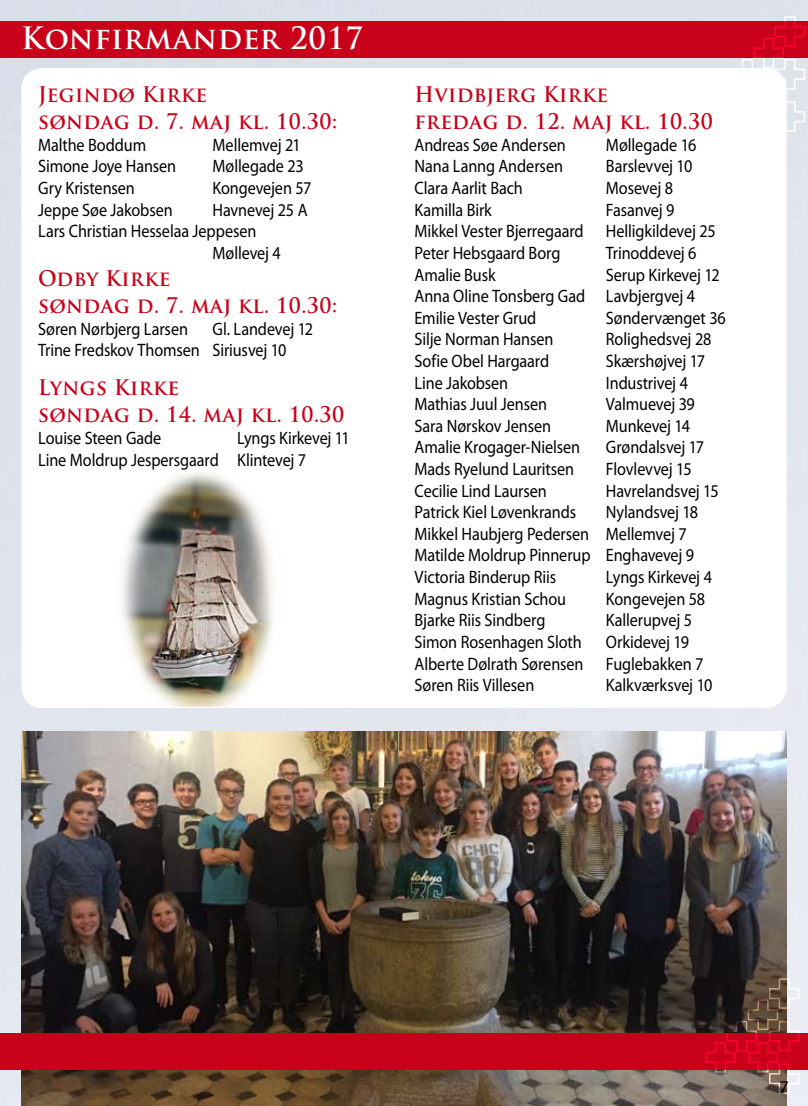
<style>
.page{position:relative;width:808px;height:1106px;background:#e1e5ed}
.page>*{position:absolute;margin:0;border:0;box-sizing:border-box;transform-origin:0 0}
.t1{font:700 30px "Trajan Pro";letter-spacing:.025em;color:#fff}
.t2{font:700 21px/27px "Trajan Pro";letter-spacing:.025em;color:#c90019;scale:.96 1}
.t3{font:18px/21.6px "Myriad Pro";letter-spacing:-.01em;color:#000;scale:.9 1}
.t4{font:18px "Myriad Pro";letter-spacing:-.01em;color:#000}
</style>
<div class="page">
<img style="left:21px;top:731px;width:766px;height:375px">
<div style="left:0;top:1033px;width:808px;height:36px;background:#c90019"></div>
<svg style="left:704px;top:977px;width:96px;height:117px"></svg>
<div style="left:0;top:22px;width:808px;height:36px;background:#c90019"></div>
<svg style="left:710px;top:16px;width:96px;height:117px"></svg>
<div style="left:21px;top:68px;width:766px;height:640px;background:#fff;border-radius:21px"></div>
<img style="left:122px;top:472px;width:151px;height:234px">
<h1 class="t1" style="left:21px;top:20px;width:343px">Konfirmander 2017</h1>
<p class="t2" style="left:38px;top:81px;width:313px">Jegindø Kirke<br>søndag d. 7. maj kl. 10.30:</p>
<p class="t3" style="left:38px;top:134px;width:121px">Malthe Boddum</p>
<p class="t3" style="left:213px;top:134px;width:99px">Mellemvej 21</p>
<p class="t3" style="left:38px;top:155px;width:155px">Simone Joye Hansen</p>
<p class="t3" style="left:213px;top:155px;width:103px">Møllegade 23</p>
<p class="t3" style="left:38px;top:177px;width:109px">Gry Kristensen</p>
<p class="t3" style="left:213px;top:177px;width:111px">Kongevejen 57</p>
<p class="t3" style="left:38px;top:198px;width:151px">Jeppe Søe Jakobsen</p>
<p class="t3" style="left:213px;top:198px;width:107px">Havnevej 25 A</p>
<p class="t3" style="left:38px;top:220px;width:244px">Lars Christian Hesselaa Jeppesen</p>
<p class="t3" style="left:213px;top:242px;width:77px">Møllevej 4</p>
<p class="t2" style="left:38px;top:265px;width:313px">Odby Kirke<br>søndag d. 7. maj kl. 10.30:</p>
<p class="t3" style="left:38px;top:317px;width:168px">Søren Nørbjerg Larsen</p>
<p class="t3" style="left:38px;top:317px;width:307px;text-indent:174px">Gl. Landevej 12<br>Trine Fredskov Thomsen Siriusvej 10</p>
<p class="t2" style="left:38px;top:374px;width:320px">Lyngs Kirke<br>søndag d. 14. maj kl. 10.30</p>
<p class="t3" style="left:38px;top:427px;width:138px">Louise Steen Gade</p>
<p class="t3" style="left:38px;top:427px;width:348px;text-indent:199px">Lyngs Kirkevej 11<br>Line Moldrup Jespersgaard Klintevej 7</p>
<p class="t2" style="left:415px;top:81px;width:312px">Hvidbjerg Kirke<br>fredag d. 12. maj kl. 10.30</p>
<p class="t3" style="left:415px;top:134px;width:169px">Andreas Søe Andersen</p>
<p class="t3" style="left:606px;top:134px;width:102px">Møllegade 16</p>
<p class="t3" style="left:415px;top:155px;width:166px">Nana Lanng Andersen</p>
<p class="t3" style="left:606px;top:155px;width:97px">Barslevvej 10</p>
<p class="t3" style="left:415px;top:177px;width:122px">Clara Aarlit Bach</p>
<p class="t3" style="left:606px;top:177px;width:76px">Mosevej 8</p>
<p class="t3" style="left:415px;top:198px;width:87px">Kamilla Birk</p>
<p class="t3" style="left:415px;top:198px;width:336px;text-indent:191px">Fasanvej 9<br>Mikkel Vester Bjerregaard Helligkildevej 25<br>Peter Hebsgaard Borg</p>
<p class="t3" style="left:606px;top:242px;width:102px">Trinoddevej 6</p>
<p class="t3" style="left:415px;top:263px;width:91px">Amalie Busk</p>
<p class="t3" style="left:415px;top:263px;width:340px;text-indent:191px">Serup Kirkevej 12<br>Anna Oline Tonsberg Gad Lavbjergvej 4<br>Emilie Vester Grud</p>
<p class="t3" style="left:606px;top:306px;width:135px">Søndervænget 36</p>
<p class="t3" style="left:415px;top:328px;width:156px">Silje Norman Hansen</p>
<p class="t3" style="left:606px;top:328px;width:119px">Rolighedsvej 28</p>
<p class="t3" style="left:415px;top:350px;width:151px">Sofie Obel Hargaard</p>
<p class="t3" style="left:606px;top:350px;width:112px">Skærshøjvej 17</p>
<p class="t3" style="left:415px;top:371px;width:106px">Line Jakobsen</p>
<p class="t3" style="left:606px;top:371px;width:93px">Industrivej 4</p>
<p class="t3" style="left:415px;top:393px;width:149px">Mathias Juul Jensen</p>
<p class="t3" style="left:606px;top:393px;width:100px">Valmuevej 39</p>
<p class="t3" style="left:415px;top:414px;width:153px">Sara Nørskov Jensen</p>
<p class="t3" style="left:606px;top:414px;width:95px">Munkevej 14</p>
<p class="t3" style="left:415px;top:436px;width:185px">Amalie Krogager-Nielsen</p>
<p class="t3" style="left:606px;top:436px;width:110px">Grøndalsvej 17</p>
<p class="t3" style="left:415px;top:458px;width:179px">Mads Ryelund Lauritsen</p>
<p class="t3" style="left:606px;top:458px;width:97px">Flovlevvej 15</p>
<p class="t3" style="left:415px;top:479px;width:149px">Cecilie Lind Laursen</p>
<p class="t3" style="left:606px;top:479px;width:127px">Havrelandsvej 15</p>
<p class="t3" style="left:415px;top:501px;width:181px">Patrick Kiel Løvenkrands</p>
<p class="t3" style="left:415px;top:501px;width:317px;text-indent:191px">Nylandsvej 18<br>Mikkel Haubjerg Pedersen Mellemvej 7<br>Matilde Moldrup Pinnerup Enghavevej 9<br>Victoria Binderup Riis</p>
<p class="t3" style="left:606px;top:566px;width:119px">Lyngs Kirkevej 4</p>
<p class="t3" style="left:415px;top:587px;width:170px">Magnus Kristian Schou</p>
<p class="t3" style="left:606px;top:587px;width:112px">Kongevejen 58</p>
<p class="t3" style="left:415px;top:609px;width:147px">Bjarke Riis Sindberg</p>
<p class="t3" style="left:606px;top:609px;width:97px">Kallerupvej 5</p>
<p class="t3" style="left:415px;top:630px;width:187px">Simon Rosenhagen Sloth</p>
<p class="t3" style="left:415px;top:630px;width:323px;text-indent:191px">Orkidevej 19<br>Alberte Dølrath Sørensen Fuglebakken 7<br>Søren Riis Villesen</p>
<p class="t3" style="left:606px;top:674px;width:120px">Kalkværksvej 10</p>
<p class="t4" style="left:780px;top:1076px;width:11px">7</p>
</div>
